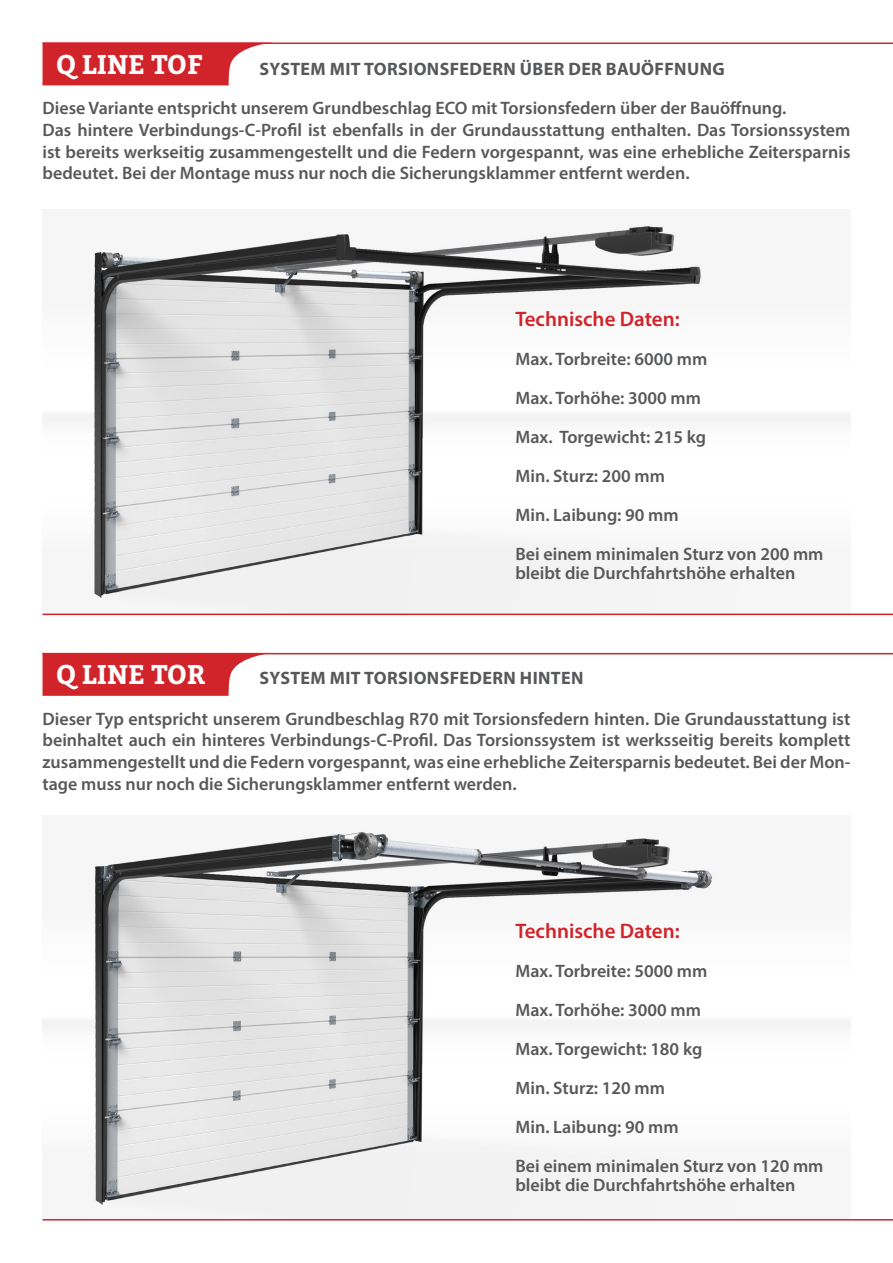
<style>
.page{position:relative;width:893px;height:1263px;background:#fff}
.page>*{position:absolute;margin:0;border:0;box-sizing:border-box;transform-origin:0 0}
.t1{font:700 27px "Bitter";color:#fff}
.t2{font:600 21px "Myriad Pro";color:#d1232a}
.t3{font:600 18px/21.6px "Myriad Pro";color:#57585a;text-align:justify}
.t4{font:700 18px "Myriad Pro";letter-spacing:.02em;color:#57585a}
</style>
<div class="page">
<svg style="left:43px;top:44px;width:221px;height:41px;background:#d74046"></svg>
<svg style="left:43px;top:654px;width:231px;height:42px"></svg>
<img style="left:43px;top:224px;width:807px;height:390px">
<hr style="left:43px;top:43px;width:850px;height:1px;background:#d1232a">
<hr style="left:43px;top:614px;width:850px;height:1px;background:#d1232a">
<hr style="left:43px;top:653px;width:850px;height:1px;background:#d1232a">
<img style="left:43px;top:830px;width:807px;height:389px">
<hr style="left:43px;top:1219px;width:850px;height:1px;background:#d1232a">
<p class="t1" style="left:56px;top:43px;width:149px">Q LINE TOF</p>
<p class="t4" style="left:260px;top:57px;width:467px">SYSTEM MIT TORSIONSFEDERN ÜBER DER BAUÖFFNUNG</p>
<p class="t3" style="left:43px;top:97px;width:745px">Diese Variante entspricht unserem Grundbeschlag ECO mit Torsionsfedern über der Bauöffnung.</p>
<p class="t3" style="left:43px;top:119px;width:809px">Das hintere Verbindungs-C-Profil ist ebenfalls in der Grundausstattung enthalten. Das Torsionssystem ist bereits werkseitig zusammengestellt und die Federn vorgespannt, was eine erhebliche Zeitersparnis bedeutet. Bei der Montage muss nur noch die Sicherungsklammer entfernt werden.</p>
<p class="t1" style="left:56px;top:654px;width:151px">Q LINE TOR</p>
<p class="t2" style="left:515px;top:305px;width:166px">Technische Daten:</p>
<p class="t3" style="left:515px;top:347px;width:193px">Max. Torbreite: 6000 mm</p>
<p class="t3" style="left:515px;top:386px;width:187px">Max. Torhöhe: 3000 mm</p>
<p class="t3" style="left:515px;top:425px;width:192px">Max. Torgewicht: 215 kg</p>
<p class="t3" style="left:515px;top:464px;width:151px">Min. Sturz: 200 mm</p>
<p class="t3" style="left:515px;top:503px;width:165px">Min. Laibung: 90 mm</p>
<p class="t3" style="left:515px;top:543px;width:310px;line-height:19.5px">Bei einem minimalen Sturz von 200 mm bleibt die Durchfahrtshöhe erhalten</p>
<p class="t4" style="left:260px;top:666px;width:325px">SYSTEM MIT TORSIONSFEDERN HINTEN</p>
<p class="t3" style="left:43px;top:707px;width:809px">Dieser Typ entspricht unserem Grundbeschlag R70 mit Torsionsfedern hinten. Die Grundausstattung ist beinhaltet auch ein hinteres Verbindungs-C-Profil. Das Torsionssystem ist werksseitig bereits komplett zusammengestellt und die Federn vorgespannt, was eine erhebliche Zeitersparnis bedeutet. Bei der Mon&shy;tage muss nur noch die Sicherungsklammer entfernt werden.</p>
<p class="t2" style="left:515px;top:917px;width:166px">Technische Daten:</p>
<p class="t3" style="left:515px;top:959px;width:193px">Max. Torbreite: 5000 mm</p>
<p class="t3" style="left:515px;top:998px;width:187px">Max. Torhöhe: 3000 mm</p>
<p class="t3" style="left:515px;top:1037px;width:188px">Max. Torgewicht: 180 kg</p>
<p class="t3" style="left:515px;top:1076px;width:151px">Min. Sturz: 120 mm</p>
<p class="t3" style="left:515px;top:1115px;width:165px">Min. Laibung: 90 mm</p>
<p class="t3" style="left:515px;top:1155px;width:310px;line-height:19.5px">Bei einem minimalen Sturz von 120 mm bleibt die Durchfahrtshöhe erhalten</p>
</div>
